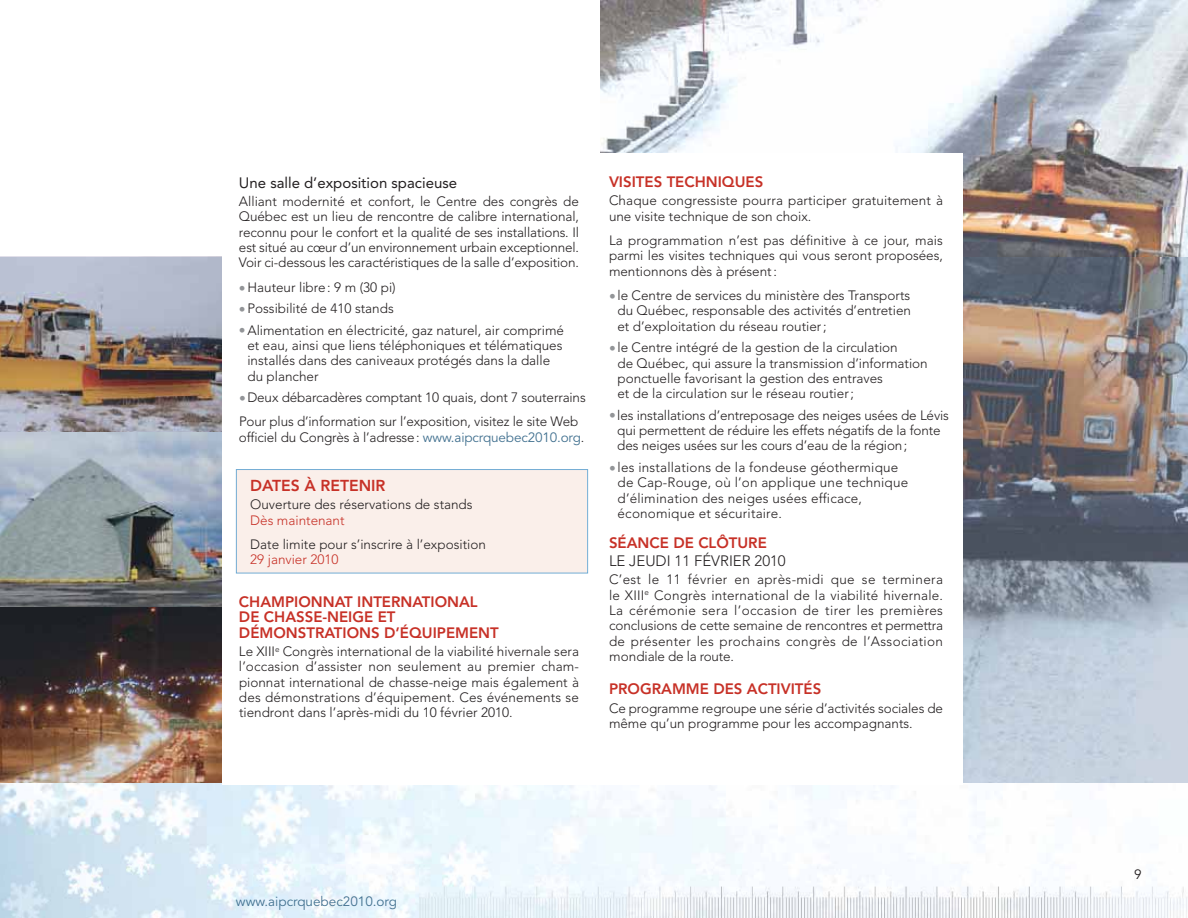
<style>
.page{position:relative;width:1188px;height:918px;background:#fff}
.page>*{position:absolute;margin:0;border:0;box-sizing:border-box;transform-origin:0 0}
.t1{font:800 15.75px "Avenir";color:#c73127}
.t2{font:800 15px/15.3px "Avenir";color:#c73127}
.t3{font:15px "Avenir";color:#231f20}
.t4{font:300 15px "Avenir";color:#231f20}
.t5{font:300 13.5px/15.5px "Avenir";color:#231f20}
.t6{font:300 13.5px "Avenir";color:#c73127}
.t7{font:13.5px "Avenir";color:#427190}
.t8{font:13.5px "Avenir";color:#231f20}
.s1{color:#939598}
.s2{font-weight:400;color:#427190}
</style>
<div class="page">
<img style="left:0;top:783px;width:1187px;height:135px">
<img style="left:0;top:257px;width:222px;height:175px">
<img style="left:0;top:432px;width:222px;height:176px">
<img style="left:0;top:608px;width:222px;height:175px">
<img style="left:600px;top:0;width:588px;height:783px">
<div style="left:222px;top:153px;width:741px;height:632px;background:#fff"></div>
<div style="left:237px;top:470px;width:350px;height:103px;background:#faefea"></div>
<div style="left:236px;top:469px;width:352px;height:104px;border:1px solid #72acd4"></div>
<p class="t3" style="left:239px;top:176px;width:220px">Une salle d’exposition spacieuse</p>
<p class="t5" style="left:239px;top:195px;width:342px;text-align:justify">Alliant modernité et confort, le Centre des congrès de Québec est un lieu de rencontre de calibre international, reconnu pour le confort et la qualité de ses installations. Il est situé au cœur d’un environnement urbain exceptionnel.<br>Voir ci-dessous les caractéristiques de la salle d’exposition.</p>
<p class="t5" style="left:239px;top:281px;width:158px"><span class="s1">•</span>Hauteur libre: 9 m (30 pi)</p>
<p class="t5" style="left:239px;top:302px;width:156px"><span class="s1">•</span>Possibilité de 410 stands</p>
<p class="t5" style="left:247px;top:323px;width:318px;text-indent:-8px"><span class="s1">•</span>Alimentation en électricité, gaz naturel, air comprimé et eau, ainsi que liens téléphoniques et télématiques installés dans des caniveaux protégés dans la dalle du plancher</p>
<p class="t5" style="left:239px;top:386px;width:348px;line-height:24.3px"><span class="s1">•</span>Deux débarcadères comptant 10 quais, dont 7 souterrains<br>Pour plus d’information sur l’exposition, visitez le site Web</p>
<p class="t5" style="left:239px;top:431px;width:347px">officiel du Congrès à l’adresse: <span class="s2">www.aipcrquebec2010.org</span>.</p>
<p class="t1" style="left:250px;top:479px;width:137px">DATES À RETENIR</p>
<p class="t5" style="left:250px;top:498px;width:224px">Ouverture des réservations de stands</p>
<p class="t6" style="left:250px;top:514px;width:96px">Dès maintenant</p>
<p class="t5" style="left:250px;top:538px;width:237px">Date limite pour s’inscrire à l’exposition</p>
<p class="t6" style="left:250px;top:554px;width:90px">29 janvier 2010</p>
<p class="t2" style="left:239px;top:595px;width:261px">CHAMPIONNAT INTERNATIONAL<br>DE CHASSE-NEIGE ET<br>DÉMONSTRATIONS D’ÉQUIPEMENT</p>
<p class="t5" style="left:239px;top:645px;width:342px;text-align:justify">Le XIII<sup>e</sup> Congrès international de la viabilité hivernale sera l’occasion d’assister non seulement au premier cham&shy;pionnat international de chasse-neige mais également à des démonstrations d’équipement. Ces événements se tiendront dans l’après-midi du 10 février 2010.</p>
<p class="t2" style="left:609px;top:175px;width:156px">VISITES TECHNIQUES</p>
<p class="t5" style="left:609px;top:194px;width:336px">Chaque congressiste pourra participer gratuitement à une visite technique de son choix.</p>
<p class="t5" style="left:609px;top:234px;width:336px;text-align:justify">La programmation n’est pas définitive à ce jour, mais parmi les visites techniques qui vous seront proposées, mentionnons dès à présent:</p>
<p class="t5" style="left:617px;top:289px;width:295px;text-align:justify;text-indent:-8px"><span class="s1">•</span>le Centre de services du ministère des Transports du Québec, responsable des activités d’entretien et d’exploitation du réseau routier;</p>
<p class="t5" style="left:617px;top:341px;width:312px;text-indent:-8px"><span class="s1">•</span>le Centre intégré de la gestion de la circulation<br>de Québec, qui assure la transmission d’information ponctuelle favorisant la gestion des entraves<br>et de la circulation sur le réseau routier;</p>
<p class="t5" style="left:617px;top:408px;width:333px;text-indent:-8px"><span class="s1">•</span>les installations d’entreposage des neiges usées de Lévis qui permettent de réduire les effets négatifs de la fonte des neiges usées sur les cours d’eau de la région;</p>
<p class="t5" style="left:618px;top:461px;width:292px;text-indent:-9px"><span class="s1">•</span> les installations de la fondeuse géothermique de Cap-Rouge, où l’on applique une technique d’élimination des neiges usées efficace, économique et sécuritaire.</p>
<p class="t2" style="left:609px;top:536px;width:159px">SÉANCE DE CLÔTURE</p>
<p class="t4" style="left:609px;top:555px;width:178px">LE JEUDI 11 FÉVRIER 2010</p>
<p class="t5" style="left:609px;top:573px;width:336px;text-align:justify">C’est le 11 février en après-midi que se terminera le XIII<sup>e</sup> Congrès international de la viabilité hivernale.<br>La cérémonie sera l’occasion de tirer les premières conclusions de cette semaine de rencontres et permettra de présenter les prochains congrès de l’Association mondiale de la route.</p>
<p class="t2" style="left:609px;top:683px;width:214px">PROGRAMME DES ACTIVITÉS</p>
<p class="t5" style="left:609px;top:701px;width:336px">Ce programme regroupe une série d’activités sociales de même qu’un programme pour les accompagnants.</p>
<p class="t7" style="left:236px;top:896px;width:163px">www.aipcrquebec2010.org</p>
<p class="t8" style="left:1134px;top:869px;width:9px">9</p>
</div>
